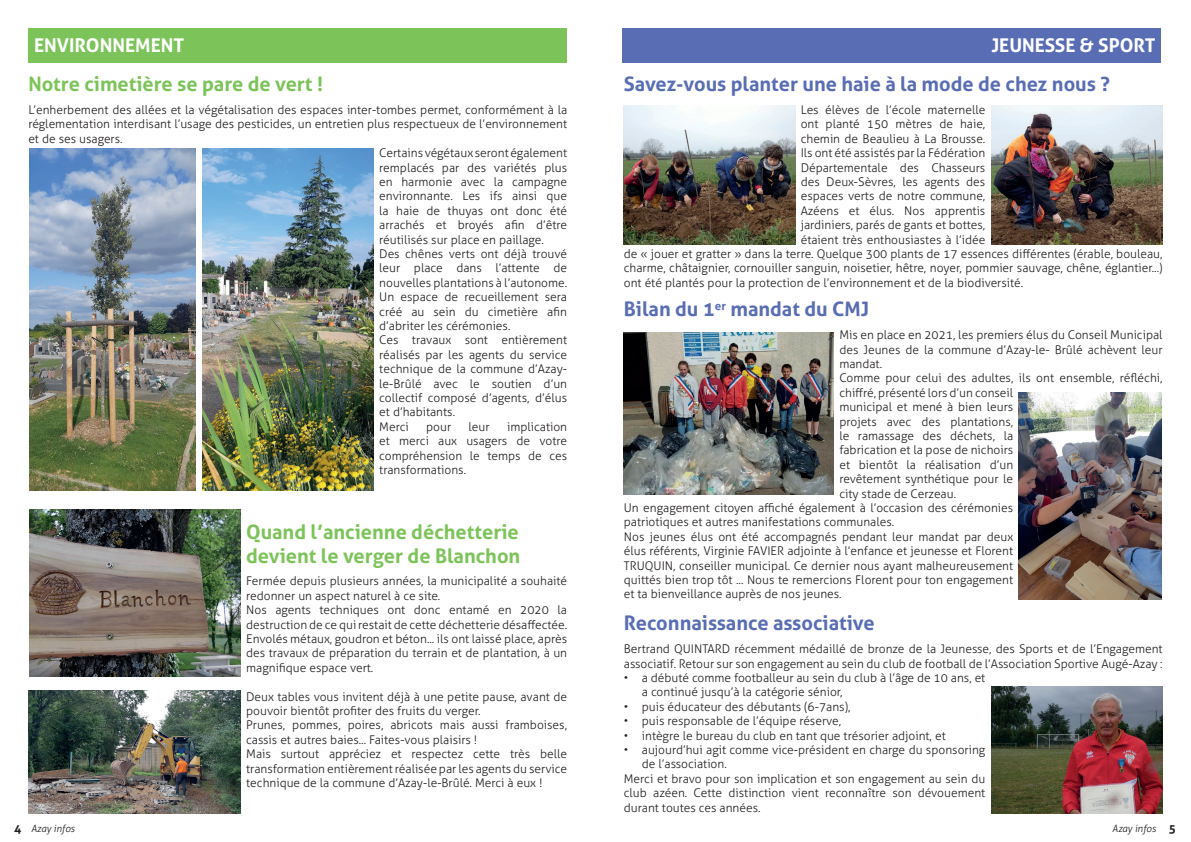
<style>
.page{position:relative;width:1191px;height:842px;background:#fff}
.page>*{position:absolute;margin:0;border:0;box-sizing:border-box;transform-origin:0 0}
.Titre_3{font:700 20px "Aller";color:#596db4}
.Titre_3-2{font:700 20px/24px "Aller";color:#7cc459}
.Titre_2{font:700 19px "Aller";color:#fff}
.t1{font:300 12px/14.4px "Aller";color:#231f20;text-align:justify}
.t2{font:italic 300 10px "Aller";color:#231f20}
.s1{font-weight:700;font-style:normal;font-size:12px}
</style>
<div class="page">
<div style="left:28px;top:28px;width:539px;height:34px;background:#7cc459"></div>
<img style="left:28px;top:690px;width:212px;height:124px">
<img style="left:29px;top:509px;width:211px;height:168px">
<img style="left:202px;top:149px;width:171px;height:342px">
<img style="left:29px;top:149px;width:166px;height:342px">
<div style="left:622px;top:28px;width:539px;height:34px;background:#596db4"></div>
<img style="left:991px;top:105px;width:171px;height:139px">
<img style="left:623px;top:105px;width:172px;height:139px">
<img style="left:624px;top:332px;width:209px;height:162px">
<img style="left:1019px;top:393px;width:142px;height:207px">
<img style="left:991px;top:687px;width:171px;height:127px">
<p class="Titre_2" style="left:34px;top:34px;width:152px">ENVIRONNEMENT</p>
<p class="Titre_3-2" style="left:28px;top:72px;width:296px">Notre cimetière se pare de vert !</p>
<p class="t1" style="left:28px;top:103px;width:540px">L’enherbement des allées et la végétalisation des espaces inter-tombes permet, conformément à la réglementation interdisant l’usage des pesticides, un entretien plus respectueux de l’environnement et de ses usagers.</p>
<p class="t1" style="left:379px;top:146px;width:189px">Certains végétaux seront également remplacés par des variétés plus en harmonie avec la campagne environnante. Les ifs ainsi que la haie de thuyas ont donc été arrachés et broyés afin d’être réutilisés sur place en paillage.</p>
<p class="t1" style="left:379px;top:247px;width:189px">Des chênes verts ont déjà trouvé leur place dans l’attente de nouvelles plantations à l’autonome.<br>Un espace de recueillement sera créé au sein du cimetière afin d’abriter les cérémonies.</p>
<p class="t1" style="left:379px;top:333px;width:189px">Ces travaux sont entièrement réalisés par les agents du service technique de la commune d’Azay&shy;le-Brûlé avec le soutien d’un collectif composé d’agents, d’élus et d’habitants.</p>
<p class="t1" style="left:379px;top:419px;width:31px">Merci</p>
<p class="t1" style="left:426px;top:419px;width:27px">pour</p>
<p class="t1" style="left:468px;top:419px;width:23px">leur</p>
<p class="t1" style="left:379px;top:419px;width:189px;text-indent:128px">implication et merci aux usagers de votre compréhension le temps de ces transformations.</p>
<p class="Titre_3-2" style="left:246px;top:519px;width:276px">Quand l’ancienne déchetterie devient le verger de Blanchon</p>
<p class="t1" style="left:246px;top:574px;width:322px">Fermée depuis plusieurs années, la municipalité a souhaité redonner un aspect naturel à ce site.</p>
<p class="t1" style="left:246px;top:603px;width:322px">Nos agents techniques ont donc entamé en 2020 la destruction de ce qui restait de cette déchetterie désaffectée.</p>
<p class="t1" style="left:246px;top:632px;width:322px">Envolés métaux, goudron et béton... ils ont laissé place, après des travaux de préparation du terrain et de plantation, à un magnifique espace vert.</p>
<p class="t1" style="left:246px;top:689px;width:322px">Deux tables vous invitent déjà à une petite pause, avant de pouvoir bientôt profiter des fruits du verger.</p>
<p class="t1" style="left:246px;top:718px;width:322px">Prunes, pommes, poires, abricots mais aussi framboises, cassis et autres baies... Faites-vous plaisirs !</p>
<p class="t1" style="left:246px;top:747px;width:322px">Mais surtout appréciez et respectez cette très belle transformation entièrement réalisée par les agents du service technique de la commune d’Azay-le-Brûlé. Merci à eux !</p>
<p class="Titre_2" style="left:991px;top:34px;width:166px">JEUNESSE &amp; SPORT</p>
<p class="Titre_3" style="left:624px;top:72px;width:488px">Savez-vous planter une haie à la mode de chez nous ?</p>
<p class="t1" style="left:800px;top:103px;width:186px">Les élèves de l’école maternelle</p>
<p class="t1" style="left:800px;top:117px;width:186px">ont planté 150 mètres de haie,</p>
<p class="t1" style="left:800px;top:131px;width:186px">chemin de Beaulieu à La Brousse.</p>
<p class="t1" style="left:800px;top:146px;width:186px">Ils ont été assistés par la Fédération</p>
<p class="t1" style="left:800px;top:160px;width:186px">Départementale des Chasseurs</p>
<p class="t1" style="left:800px;top:175px;width:186px">des Deux-Sèvres, les agents des</p>
<p class="t1" style="left:800px;top:189px;width:186px">espaces verts de notre commune,</p>
<p class="t1" style="left:800px;top:203px;width:186px">Azéens et élus. Nos apprentis</p>
<p class="t1" style="left:800px;top:218px;width:186px">jardiniers, parés de gants et bottes,</p>
<p class="t1" style="left:800px;top:232px;width:186px">étaient très enthousiastes à l’idée</p>
<p class="t1" style="left:624px;top:247px;width:540px">de « jouer et gratter » dans la terre. Quelque 300 plants de 17 essences différentes (érable, bouleau,</p>
<p class="t1" style="left:624px;top:261px;width:540px">charme, châtaignier, cornouiller sanguin, noisetier, hêtre, noyer, pommier sauvage, chêne, églantier...)</p>
<p class="t1" style="left:624px;top:275px;width:401px">ont été plantés pour la protection de l’environnement et de la biodiversité.</p>
<p class="Titre_3" style="left:624px;top:297px;width:247px">Bilan du 1<sup>er</sup> mandat du CMJ</p>
<p class="t1" style="left:839px;top:328px;width:325px">Mis en place en 2021, les premiers élus du Conseil Municipal des Jeunes de la commune d’Azay-le- Brûlé achèvent leur mandat.</p>
<p class="t1" style="left:839px;top:371px;width:325px;text-align:left">Comme pour celui des adultes, ils ont ensemble, réfléchi, chiffré, présenté lors d’un conseil<br>municipal et mené à bien leurs<br>projets avec des plantations,<br>le ramassage des déchets, la<br>fabrication et la pose de nichoirs<br>et bientôt la réalisation d’un<br>revêtement synthétique pour le<br>city stade de Cerzeau.</p>
<p class="t1" style="left:624px;top:500px;width:391px">Un engagement citoyen affiché également à l’occasion des cérémonies patriotiques et autres manifestations communales.</p>
<p class="t1" style="left:624px;top:529px;width:391px">Nos jeunes élus ont été accompagnés pendant leur mandat par deux élus référents, Virginie FAVIER adjointe à l’enfance et jeunesse et Florent TRUQUIN, conseiller municipal. Ce dernier nous ayant malheureusement quittés bien trop tôt ... Nous te remercions Florent pour ton engagement et ta bienveillance auprès de nos jeunes.</p>
<p class="Titre_3" style="left:624px;top:611px;width:252px">Reconnaissance associative</p>
<p class="t1" style="left:624px;top:642px;width:540px">Bertrand QUINTARD récemment médaillé de bronze de la Jeunesse, des Sports et de l’Engagement associatif. Retour sur son engagement au sein du club de football de l’Association Sportive Augé-Azay :</p>
<p class="t1" style="left:642px;top:670px;width:345px;text-indent:-18px">• a débuté comme footballeur au sein du club à l’âge de 10 ans, et a continué jusqu’à la catégorie sénior,</p>
<p class="t1" style="left:624px;top:699px;width:228px">• puis éducateur des débutants (6-7ans),</p>
<p class="t1" style="left:624px;top:714px;width:219px">• puis responsable de l’équipe réserve,</p>
<p class="t1" style="left:624px;top:728px;width:323px">• intègre le bureau du club en tant que trésorier adjoint, et</p>
<p class="t1" style="left:642px;top:742px;width:345px;text-indent:-18px">• aujourd’hui agit comme vice-président en charge du sponsoring de l’association.</p>
<p class="t1" style="left:624px;top:771px;width:363px">Merci et bravo pour son implication et son engagement au sein du club azéen. Cette distinction vient reconnaître son dévouement durant toutes ces années.</p>
<p class="t2" style="left:14px;top:822px;width:62px"><span class="s1">4</span> Azay infos</p>
<p class="t2" style="left:1112px;top:822px;width:65px">Azay infos <span class="s1">5</span></p>
</div>
